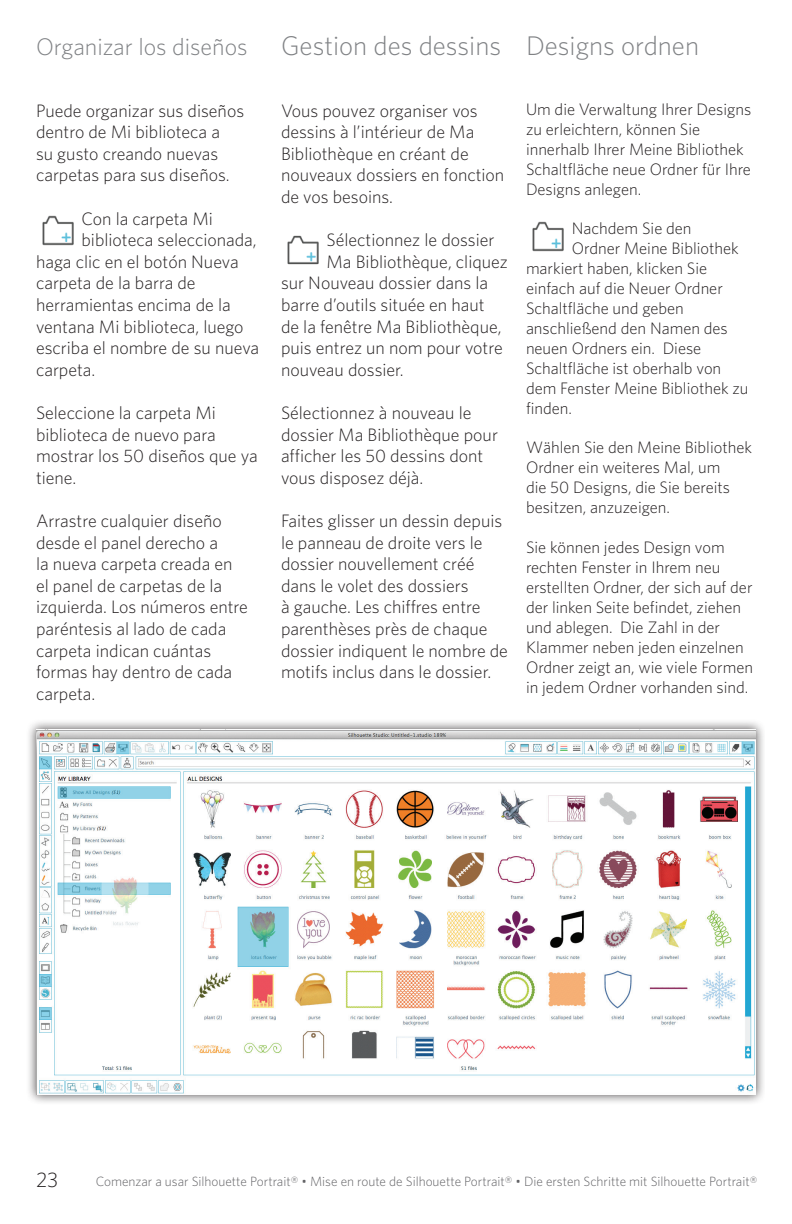
<style>
.page{position:relative;width:792px;height:1224px;background:#fff}
.page>*{position:absolute;margin:0;border:0;box-sizing:border-box;transform-origin:0 0}
.t1{font:300 27px "Whitney";color:#808285}
.t2{font:300 24px "Whitney";color:#808285}
.t3{font:300 21px "Whitney";color:#231f20}
.t4{font:300 18px/21.6px "Whitney";color:#231f20}
.t5{font:300 16.6px/20px "Whitney";color:#231f20}
.t6{font:300 13.4px "Whitney";color:#636366}
</style>
<div class="page">
<img style="left:42px;top:215px;width:32px;height:31px">
<img style="left:287px;top:235px;width:32px;height:30px">
<img style="left:532px;top:221px;width:32px;height:31px">
<div style="left:26px;top:719px;width:739px;height:386px;background:#231f20;opacity:.75"></div>
<img style="left:36px;top:729px;width:720px;height:366px">
<h2 class="t2" style="left:36px;top:33px;width:213px">Organizar los diseños</h2>
<p class="t4" style="left:36px;top:99px;width:210px">Puede organizar sus diseños dentro de Mi biblioteca a<br>su gusto creando nuevas carpetas para sus diseños.</p>
<p class="t4" style="left:82px;top:207px;width:133px">Con la carpeta Mi</p>
<p class="t4" style="left:82px;top:229px;width:177px">biblioteca seleccionada,</p>
<p class="t4" style="left:36px;top:250px;width:204px">haga clic en el botón Nueva</p>
<p class="t4" style="left:36px;top:272px;width:161px">carpeta de la barra de</p>
<p class="t4" style="left:36px;top:294px;width:196px">herramientas encima de la</p>
<p class="t4" style="left:36px;top:315px;width:209px">ventana Mi biblioteca, luego</p>
<p class="t4" style="left:36px;top:337px;width:225px">escriba el nombre de su nueva</p>
<p class="t4" style="left:36px;top:358px;width:61px">carpeta.</p>
<p class="t4" style="left:36px;top:402px;width:223px">Seleccione la carpeta Mi biblioteca de nuevo para mostrar los 50 diseños que ya tiene.</p>
<p class="t4" style="left:36px;top:510px;width:214px">Arrastre cualquier diseño desde el panel derecho a<br>la nueva carpeta creada en el panel de carpetas de la izquierda. Los números entre paréntesis al lado de cada carpeta indican cuántas formas hay dentro de cada carpeta.</p>
<h1 class="t1" style="left:281px;top:30px;width:222px">Gestion des dessins</h1>
<p class="t4" style="left:281px;top:99px;width:225px">Vous pouvez organiser vos dessins à l’intérieur de Ma<br>Bibliothèque en créant de nouveaux dossiers en fonction de vos besoins.</p>
<p class="t4" style="left:327px;top:229px;width:169px">Sélectionnez le dossier</p>
<p class="t4" style="left:327px;top:250px;width:183px">Ma Bibliothèque, cliquez</p>
<p class="t4" style="left:281px;top:272px;width:209px">sur Nouveau dossier dans la</p>
<p class="t4" style="left:281px;top:294px;width:205px">barre d’outils située en haut</p>
<p class="t4" style="left:281px;top:315px;width:222px">de la fenêtre Ma Bibliothèque,</p>
<p class="t4" style="left:281px;top:337px;width:223px">puis entrez un nom pour votre</p>
<p class="t4" style="left:281px;top:358px;width:124px">nouveau dossier.</p>
<p class="t4" style="left:281px;top:402px;width:218px">Sélectionnez à nouveau le dossier Ma Bibliothèque pour afficher les 50 dessins dont vous disposez déjà.</p>
<p class="t4" style="left:281px;top:510px;width:228px">Faites glisser un dessin depuis le panneau de droite vers le dossier nouvellement créé dans le volet des dossiers<br>à gauche. Les chiffres entre parenthèses près de chaque dossier indiquent le nombre de motifs inclus dans le dossier.</p>
<h1 class="t1" style="left:526px;top:30px;width:175px">Designs ordnen</h1>
<p class="t5" style="left:526px;top:99px;width:227px">Um die Verwaltung Ihrer Designs zu erleichtern, können Sie innerhalb Ihrer Meine Bibliothek<br>Schaltfläche neue Ordner für Ihre<br>Designs anlegen.</p>
<p class="t5" style="left:572px;top:218px;width:121px">Nachdem Sie den</p>
<p class="t5" style="left:572px;top:238px;width:168px">Ordner Meine Bibliothek</p>
<p class="t5" style="left:526px;top:258px;width:183px">markiert haben, klicken Sie</p>
<p class="t5" style="left:526px;top:278px;width:198px">einfach auf die Neuer Ordner</p>
<p class="t5" style="left:526px;top:298px;width:159px">Schaltfläche und geben</p>
<p class="t5" style="left:526px;top:318px;width:203px">anschließend den Namen des</p>
<p class="t5" style="left:526px;top:338px;width:177px">neuen Ordners ein. Diese</p>
<p class="t5" style="left:526px;top:358px;width:197px">Schaltfläche ist oberhalb von</p>
<p class="t5" style="left:526px;top:378px;width:224px">dem Fenster Meine Bibliothek zu</p>
<p class="t5" style="left:526px;top:398px;width:48px">finden.</p>
<p class="t5" style="left:526px;top:437px;width:227px">Wählen Sie den Meine Bibliothek<br>Ordner ein weiteres Mal, um<br>die 50 Designs, die Sie bereits besitzen, anzuzeigen.</p>
<p class="t5" style="left:526px;top:537px;width:229px">Sie können jedes Design vom rechten Fenster in Ihrem neu erstellten Ordner, der sich auf der der linken Seite befindet, ziehen und ablegen. Die Zahl in der<br>Klammer neben jeden einzelnen<br>Ordner zeigt an, wie viele Formen in jedem Ordner vorhanden sind.</p>
<p class="t3" style="left:36px;top:1168px;width:24px">23</p>
<p class="t6" style="left:96px;top:1173px;width:663px">Comenzar a usar Silhouette Portrait® • Mise en route de Silhouette Portrait® • Die ersten Schritte mit Silhouette Portrait®</p>
</div>
